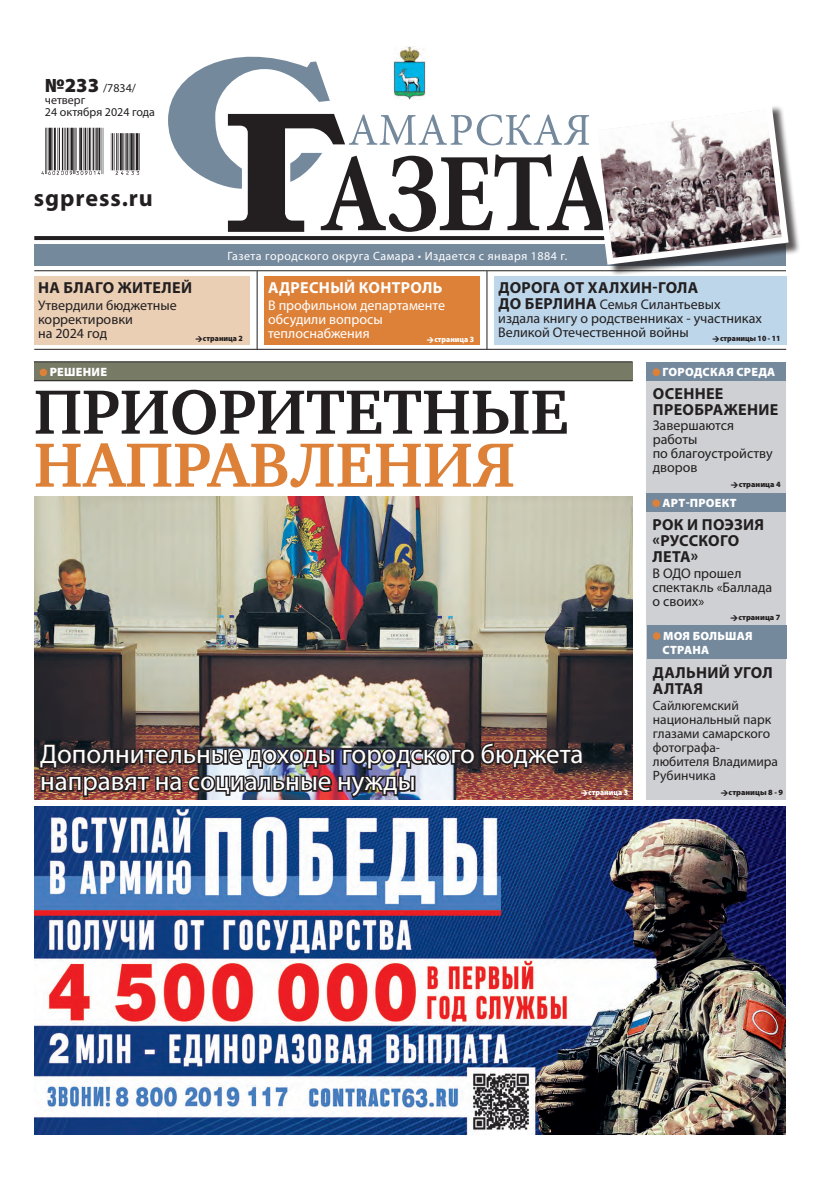
<style>
.page{position:relative;width:820px;height:1191px;background:#fff}
.page>*{position:absolute;margin:0;border:0;box-sizing:border-box;transform-origin:0 0}
.заголовок{font:700 64px/53px "Charter C";color:#231f20}
.подзаголовок{font:27px/27px "Myriad Pro";color:#fff}
.t1{font:700 24px "Myriad Pro";letter-spacing:.04em;color:#231f20}
.анонс_2_заголовок{font:700 16px/16px "Myriad Pro";letter-spacing:.02em;color:#231f20}
.анонс_2_заголовок-2{font:700 16px "Myriad Pro";letter-spacing:.02em;color:#fff}
.анонс_2_заголовок-3{font:14px/14px "Myriad Pro";color:#231f20}
.анонс_1_подзаголовок{font:14px/14px "Myriad Pro";color:#231f20}
.анонс_2_заголовок-4{font:14px/14px "Myriad Pro";color:#fff}
.анонс_1_подзаголовок-2{font:13.5px/14px "Myriad Pro";color:#231f20}
.надзаголовок{font:900 12.1px "Myriad Pro";letter-spacing:.02em;color:#fff}
.t2{font:12px "Myriad Pro";letter-spacing:.04em;color:#fff}
.рубрика_на_плашке{font:900 12px "Myriad Pro";letter-spacing:.02em;color:#fff}
.t3{font:12px/12px "Myriad Pro";color:#231f20}
.анонс_1_подзаголовок-3{font:900 8px "Myriad Pro";color:#231f20}
.анонс_1_подзаголовок-4{font:900 8px "Myriad Pro";color:#231f20;scale:.95 1}
.анонс_2_заголовок-5{font:900 8px "Myriad Pro";color:#fff;scale:.95 1}
.анонс_1_подзаголовок-5{font:900 8px "Myriad Pro";color:#fff;scale:.95 1}
.s1{font-weight:900;font-size:20px}
.s2{font-weight:700;font-size:16px}
.s3{color:#de8138}
</style>
<div class="page">
<img style="left:34px;top:496px;width:598px;height:303px">
<hr style="left:34px;top:349px;width:751px;height:1px;background:#231f20">
<div style="left:34px;top:277px;width:216px;height:68px;background:#eacfb5"></div>
<div style="left:34px;top:244px;width:751px;height:21px;background:#75899d"></div>
<svg style="left:34px;top:236px;width:134px;height:4px"></svg>
<hr style="left:256px;top:271px;width:1px;height:78px;background:#231f20">
<hr style="left:486px;top:271px;width:1px;height:78px;background:#231f20">
<img style="left:41px;top:128px;width:99px;height:47px">
<div style="left:646px;top:363px;width:139px;height:436px;background:#ced0d3"></div>
<div style="left:263px;top:277px;width:216px;height:68px;background:#de8138"></div>
<div style="left:34px;top:362px;width:598px;height:19px;background:#777a65"></div>
<hr style="left:34px;top:361px;width:598px;height:1px;background:#231f20">
<hr style="left:34px;top:380px;width:598px;height:1px;background:#231f20">
<div style="left:40px;top:369px;width:7px;height:7px;background:#de8138;border-radius:50%"></div>
<div style="left:646px;top:362px;width:139px;height:19px;background:#75899d"></div>
<div style="left:652px;top:368px;width:7px;height:8px;background:#de8138;border-radius:50%"></div>
<div style="left:494px;top:277px;width:292px;height:68px;background:#bdd6ea"></div>
<div style="left:647px;top:626px;width:139px;height:33px;background:#75899d"></div>
<div style="left:652px;top:632px;width:8px;height:8px;background:#de8138;border-radius:50%"></div>
<hr style="left:34px;top:270px;width:751px;height:1px;background:#231f20">
<div style="left:592px;top:105px;width:208px;height:172px;background:#231f20;opacity:.75"></div>
<svg style="left:168px;top:46px;width:623px;height:222px"></svg>
<div style="left:646px;top:493px;width:139px;height:19px;background:#75899d"></div>
<div style="left:652px;top:499px;width:7px;height:8px;background:#de8138;border-radius:50%"></div>
<img style="left:34px;top:806px;width:751px;height:328px">
<img style="left:37px;top:740px;width:550px;height:59px">
<p class="t3" style="left:45px;top:82px;width:112px"><span class="s1">№233</span> /7834/ четверг<br>24 октября 2024 года</p>
<p class="t1" style="left:34px;top:182px;width:120px">sgpress.ru</p>
<p class="анонс_2_заголовок" style="left:38px;top:279px;width:155px">НА БЛАГО ЖИТЕЛЕЙ</p>
<p class="анонс_2_заголовок-3" style="left:38px;top:298px;width:140px">Утвердили бюджетные корректировки<br>на 2024 год</p>
<p class="t2" style="left:227px;top:248px;width:341px">Газета городского округа Самара • Издается с января 1884 г.</p>
<p class="анонс_1_подзаголовок-4" style="left:203px;top:334px;width:43px">страница 2</p>
<p class="анонс_2_заголовок-2" style="left:268px;top:277px;width:175px">АДРЕСНЫЙ КОНТРОЛЬ</p>
<p class="анонс_2_заголовок-4" style="left:268px;top:298px;width:178px">В профильном департаменте обсудили вопросы теплоснабжения</p>
<p class="анонс_2_заголовок-5" style="left:434px;top:335px;width:43px">страница 3</p>
<p class="анонс_2_заголовок" style="left:498px;top:279px;width:201px">ДОРОГА ОТ ХАЛХИН-ГОЛА</p>
<p class="анонс_2_заголовок-3" style="left:498px;top:297px;width:265px"><span class="s2">ДО БЕРЛИНА</span> Семья Силантьевых издала книгу о родственниках - участниках<br>Великой Отечественной войны</p>
<p class="анонс_1_подзаголовок-4" style="left:719px;top:334px;width:65px">страницы 10 - 11</p>
<p class="надзаголовок" style="left:50px;top:365px;width:59px">РЕШЕНИЕ</p>
<p class="заголовок" style="left:34px;top:386px;width:536px">ПРИОРИТЕТНЫЕ<br><span class="s3">НАПРАВЛЕНИЯ</span></p>
<p class="подзаголовок" style="left:40px;top:740px;width:544px">Дополнительные доходы городского бюджета направят на социальные нужды</p>
<p class="анонс_1_подзаголовок-5" style="left:588px;top:787px;width:43px">страница 3</p>
<p class="рубрика_на_плашке" style="left:662px;top:365px;width:114px">ГОРОДСКАЯ СРЕДА</p>
<p class="анонс_2_заголовок" style="left:652px;top:385px;width:127px">ОСЕННЕЕ<br>ПРЕОБРАЖЕНИЕ</p>
<p class="анонс_1_подзаголовок" style="left:652px;top:418px;width:121px">Завершаются работы<br>по благоустройству дворов</p>
<p class="анонс_1_подзаголовок-3" style="left:738px;top:480px;width:43px">страница 4</p>
<p class="рубрика_на_плашке" style="left:662px;top:496px;width:75px">АРТ-ПРОЕКТ</p>
<p class="анонс_2_заголовок" style="left:652px;top:516px;width:113px">РОК И ПОЭЗИЯ «РУССКОГО<br>ЛЕТА»</p>
<p class="анонс_1_подзаголовок" style="left:652px;top:565px;width:121px">В ОДО прошел спектакль «Баллада о своих»</p>
<p class="анонс_1_подзаголовок-3" style="left:738px;top:613px;width:43px">страница 7</p>
<p class="рубрика_на_плашке" style="left:663px;top:629px;width:91px">МОЯ БОЛЬШАЯ</p>
<p class="рубрика_на_плашке" style="left:662px;top:643px;width:48px">СТРАНА</p>
<p class="анонс_2_заголовок" style="left:652px;top:664px;width:121px">ДАЛЬНИЙ УГОЛ<br>АЛТАЯ</p>
<p class="анонс_1_подзаголовок-2" style="left:652px;top:698px;width:127px">Сайлюгемский национальный парк глазами самарского фотографа&shy;любителя Владимира<br>Рубинчика</p>
<p class="анонс_1_подзаголовок-3" style="left:728px;top:787px;width:56px">страницы 8 - 9</p>
</div>
